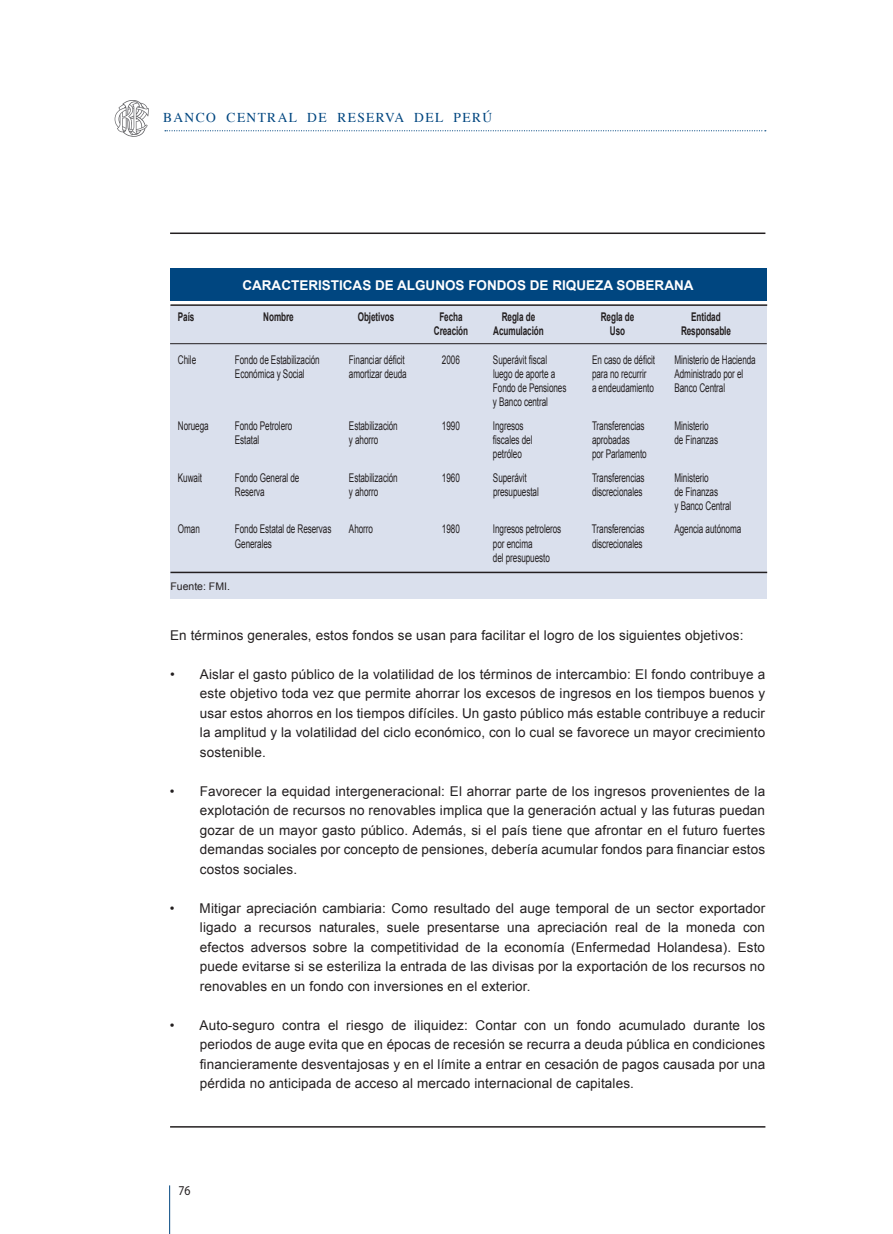
<style>
.page{position:relative;width:893px;height:1234px;background:#fff}
.page>*{position:absolute;margin:0;border:0;box-sizing:border-box;transform-origin:0 0}
.t1{font:13.5px/19.5px "Arial";letter-spacing:.01em;color:#231f20;text-align:justify}
.t2{font:700 13.5px "Arial";color:#fff}
.t3{font:13.5px "Times";letter-spacing:.1em;color:#004680}
.t4{font:13.5px "Myriad Pro";color:#231f20;scale:.88 1}
.t5{font:12px/14.2px "Arial";letter-spacing:-.01em;color:#231f20;scale:.68 1}
.t6{font:700 12px "Arial";letter-spacing:-.01em;color:#231f20;scale:.68 1}
.t7{font:10.5px "Arial";color:#231f20}
</style>
<div class="page">
<svg style="left:165px;top:130px;width:601px;height:1px"></svg>
<hr style="left:169px;top:1185px;width:1px;height:48px;background:#004680">
<svg style="left:115px;top:100px;width:34px;height:37px"></svg>
<div style="left:170px;top:305px;width:596px;height:293px;background:#dae0ed"></div>
<div style="left:170px;top:268px;width:596px;height:33px;background:#004680"></div>
<hr style="left:170px;top:304px;width:597px;height:2px;background:#231f20">
<hr style="left:170px;top:571px;width:597px;height:2px;background:#231f20">
<hr style="left:170px;top:343px;width:597px;height:1px;background:#231f20">
<hr style="left:170px;top:232px;width:595px;height:2px;background:#231f20">
<hr style="left:170px;top:1125px;width:595px;height:2px;background:#231f20">
<p class="t3" style="left:163px;top:105px;width:330px">BANCO CENTRAL DE RESERVA DEL PERÚ</p>
<p class="t2" style="left:242px;top:276px;width:453px">CARACTERISTICAS DE ALGUNOS FONDOS DE RIQUEZA SOBERANA</p>
<p class="t6" style="left:178px;top:309px;width:26px">País</p>
<p class="t6" style="left:263px;top:309px;width:46px">Nombre</p>
<p class="t6" style="left:358px;top:309px;width:55px">Objetivos</p>
<p class="t6" style="left:439px;top:309px;width:36px">Fecha</p>
<p class="t6" style="left:502px;top:309px;width:51px">Regla de</p>
<p class="t6" style="left:601px;top:309px;width:51px">Regla de</p>
<p class="t6" style="left:691px;top:309px;width:45px">Entidad</p>
<p class="t6" style="left:434px;top:323px;width:52px">Creación</p>
<p class="t6" style="left:493px;top:323px;width:76px">Acumulación</p>
<p class="t6" style="left:610px;top:323px;width:24px">Uso</p>
<p class="t6" style="left:681px;top:323px;width:75px">Responsable</p>
<p class="t5" style="left:178px;top:352px;width:28px">Chile</p>
<p class="t5" style="left:235px;top:352px;width:126px">Fondo de Estabilización</p>
<p class="t5" style="left:349px;top:352px;width:84px">Financiar déficit</p>
<p class="t5" style="left:442px;top:352px;width:28px">2006</p>
<p class="t5" style="left:493px;top:352px;width:81px">Superávit fiscal</p>
<p class="t5" style="left:592px;top:352px;width:94px">En caso de déficit</p>
<p class="t5" style="left:674px;top:352px;width:121px">Ministerio de Hacienda</p>
<p class="t5" style="left:235px;top:366px;width:104px">Económica y Social</p>
<p class="t5" style="left:349px;top:366px;width:87px">amortizar deuda</p>
<p class="t5" style="left:493px;top:366px;width:93px">luego de aporte a</p>
<p class="t5" style="left:592px;top:366px;width:82px">para no recurrir</p>
<p class="t5" style="left:674px;top:366px;width:103px">Administrado por el</p>
<p class="t5" style="left:493px;top:381px;width:110px">Fondo de Pensiones</p>
<p class="t5" style="left:592px;top:381px;width:93px">a endeudamiento</p>
<p class="t5" style="left:674px;top:381px;width:76px">Banco Central</p>
<p class="t5" style="left:493px;top:395px;width:83px">y Banco central</p>
<p class="t5" style="left:178px;top:418px;width:47px">Noruega</p>
<p class="t5" style="left:235px;top:418px;width:86px">Fondo Petrolero</p>
<p class="t5" style="left:349px;top:418px;width:73px">Estabilización</p>
<p class="t5" style="left:442px;top:418px;width:28px">1990</p>
<p class="t5" style="left:493px;top:418px;width:47px">Ingresos</p>
<p class="t5" style="left:592px;top:418px;width:79px">Transferencias</p>
<p class="t5" style="left:674px;top:418px;width:52px">Ministerio</p>
<p class="t5" style="left:235px;top:432px;width:37px">Estatal</p>
<p class="t5" style="left:349px;top:432px;width:45px">y ahorro</p>
<p class="t5" style="left:493px;top:432px;width:60px">fiscales del</p>
<p class="t5" style="left:592px;top:432px;width:57px">aprobadas</p>
<p class="t5" style="left:674px;top:432px;width:66px">de Finanzas</p>
<p class="t5" style="left:493px;top:447px;width:44px">petróleo</p>
<p class="t5" style="left:592px;top:447px;width:82px">por Parlamento</p>
<p class="t5" style="left:178px;top:470px;width:37px">Kuwait</p>
<p class="t5" style="left:235px;top:470px;width:96px">Fondo General de</p>
<p class="t5" style="left:349px;top:470px;width:73px">Estabilización</p>
<p class="t5" style="left:442px;top:470px;width:28px">1960</p>
<p class="t5" style="left:493px;top:470px;width:51px">Superávit</p>
<p class="t5" style="left:592px;top:470px;width:79px">Transferencias</p>
<p class="t5" style="left:674px;top:470px;width:52px">Ministerio</p>
<p class="t5" style="left:235px;top:484px;width:45px">Reserva</p>
<p class="t5" style="left:349px;top:484px;width:45px">y ahorro</p>
<p class="t5" style="left:493px;top:484px;width:69px">presupuestal</p>
<p class="t5" style="left:592px;top:484px;width:76px">discrecionales</p>
<p class="t5" style="left:674px;top:484px;width:85px">de Finanzas<br>y Banco Central</p>
<p class="t5" style="left:178px;top:522px;width:34px">Oman</p>
<p class="t5" style="left:235px;top:522px;width:143px">Fondo Estatal de Reservas</p>
<p class="t5" style="left:349px;top:522px;width:37px">Ahorro</p>
<p class="t5" style="left:442px;top:522px;width:28px">1980</p>
<p class="t5" style="left:493px;top:522px;width:102px">Ingresos petroleros</p>
<p class="t5" style="left:592px;top:522px;width:79px">Transferencias</p>
<p class="t5" style="left:674px;top:522px;width:100px">Agencia autónoma</p>
<p class="t5" style="left:235px;top:536px;width:56px">Generales</p>
<p class="t5" style="left:493px;top:536px;width:60px">por encima</p>
<p class="t5" style="left:592px;top:536px;width:76px">discrecionales</p>
<p class="t5" style="left:493px;top:550px;width:85px">del presupuesto</p>
<p class="t7" style="left:170px;top:579px;width:61px">Fuente: FMI.</p>
<p class="t1" style="left:170px;top:625px;width:575px">En términos generales, estos fondos se usan para facilitar el logro de los siguientes objetivos:</p>
<p class="t1" style="left:200px;top:664px;width:567px;text-indent:-30px">• Aislar el gasto público de la volatilidad de los términos de intercambio: El fondo contribuye a este objetivo toda vez que permite ahorrar los excesos de ingresos en los tiempos buenos y usar estos ahorros en los tiempos difíciles. Un gasto público más estable contribuye a reducir la amplitud y la volatilidad del ciclo económico, con lo cual se favorece un mayor crecimiento sostenible.</p>
<p class="t1" style="left:200px;top:781px;width:567px;text-indent:-30px">• Favorecer la equidad intergeneracional: El ahorrar parte de los ingresos provenientes de la explotación de recursos no renovables implica que la generación actual y las futuras puedan gozar de un mayor gasto público. Además, si el país tiene que afrontar en el futuro fuertes demandas sociales por concepto de pensiones, debería acumular fondos para financiar estos costos sociales.</p>
<p class="t1" style="left:200px;top:898px;width:567px;text-indent:-30px">• Mitigar apreciación cambiaria: Como resultado del auge temporal de un sector exportador ligado a recursos naturales, suele presentarse una apreciación real de la moneda con efectos adversos sobre la competitividad de la economía (Enfermedad Holandesa). Esto puede evitarse si se esteriliza la entrada de las divisas por la exportación de los recursos no renovables en un fondo con inversiones en el exterior.</p>
<p class="t1" style="left:200px;top:1015px;width:567px;text-indent:-30px">• Auto-seguro contra el riesgo de iliquidez: Contar con un fondo acumulado durante los periodos de auge evita que en épocas de recesión se recurra a deuda pública en condiciones financieramente desventajosas y en el límite a entrar en cesación de pagos causada por una pérdida no anticipada de acceso al mercado internacional de capitales.</p>
<p class="t4" style="left:178px;top:1181px;width:15px">76</p>
</div>
